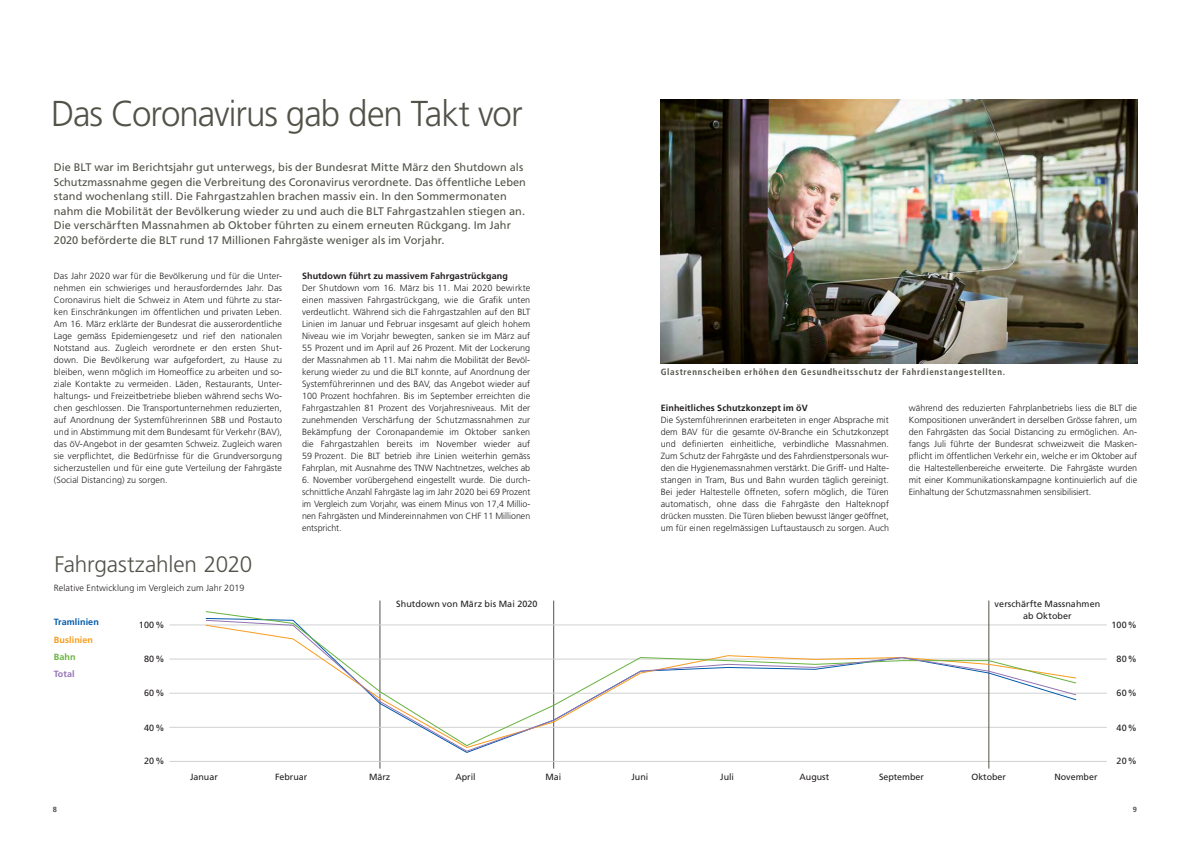
<style>
.page{position:relative;width:1191px;height:842px;background:#fff}
.page>*{position:absolute;margin:0;border:0;box-sizing:border-box;transform-origin:0 0}
._01_Titel_36_40{font:300 36px "Frutiger LT Std";letter-spacing:-.03em;color:#535249}
.t1{font:300 22.5px "Frutiger LT Std";letter-spacing:-.005em;color:#535249}
._02_Einleitung_11_15{font:11px/14.5px "Frutiger LT Std";letter-spacing:.005em;color:#535249}
._03_FT_9_12{font:300 9px/12px "Frutiger LT Std";color:#231f20;text-align:justify}
._03_FT_9_12-2{font:9px/12px "Frutiger LT Std";letter-spacing:.01em;color:#231f20;text-align:center}
.Bildlegende{font:700 condensed 9px "Frutiger LT Std";letter-spacing:.075em;color:#535249}
._03_FT___UT{font:700 9px "Frutiger LT Std";letter-spacing:.01em;color:#231f20}
.t2{font:700 9px "Frutiger LT Std";letter-spacing:.01em;color:#015aaa}
.t3{font:700 9px "Frutiger LT Std";letter-spacing:.01em;color:#f89c1c}
.t4{font:700 9px "Frutiger LT Std";letter-spacing:.01em;color:#9374b3}
.t5{font:700 9px "Frutiger LT Std";color:#68b23f}
.t6{font:700 7.5px "Frutiger LT Std";color:#535249}
</style>
<div class="page">
<hr style="left:380px;top:600px;width:1px;height:169px;background:#535249">
<hr style="left:553px;top:600px;width:1px;height:169px;background:#535249">
<hr style="left:169px;top:625px;width:937px;height:1px;background:#cfd2d0">
<hr style="left:169px;top:659px;width:937px;height:1px;background:#cfd2d0">
<hr style="left:169px;top:693px;width:937px;height:1px;background:#cfd2d0">
<hr style="left:169px;top:727px;width:937px;height:1px;background:#cfd2d0">
<hr style="left:169px;top:761px;width:937px;height:1px;background:#cfd2d0">
<hr style="left:988px;top:600px;width:1px;height:169px;background:#535249">
<img style="left:660px;top:99px;width:477px;height:264px">
<svg style="left:205px;top:619px;width:872px;height:133px"></svg>
<p class="_01_Titel_36_40" style="left:51px;top:93px;width:473px">Das Coronavirus gab den Takt vor</p>
<p class="_02_Einleitung_11_15" style="left:54px;top:160px;width:473px">Die BLT war im Berichtsjahr gut unterwegs, bis der Bundesrat Mitte März den Shutdown als Schutzmassnahme gegen die Verbreitung des Coronavirus verordnete. Das öffentliche Leben stand wochenlang still. Die Fahrgastzahlen brachen massiv ein. In den Sommermonaten nahm die Mobilität der Bevölkerung wieder zu und auch die BLT Fahrgastzahlen stiegen an.<br>Die verschärften Massnahmen ab Oktober führten zu einem erneuten Rückgang. Im Jahr 2020 beförderte die BLT rund 17 Millionen Fahrgäste weniger als im Vorjahr.</p>
<p class="_03_FT_9_12" style="left:54px;top:270px;width:230px">Das Jahr 2020 war für die Bevölkerung und für die Unter&shy;nehmen ein schwieriges und herausforderndes Jahr. Das Coronavirus hielt die Schweiz in Atem und führte zu star&shy;ken Einschränkungen im öffentlichen und privaten Leben.<br>Am 16. März erklärte der Bundesrat die ausserordentliche Lage gemäss Epidemiengesetz und rief den nationalen Notstand aus. Zugleich verordnete er den ersten Shut&shy;down. Die Bevölkerung war aufgefordert, zu Hause zu bleiben, wenn möglich im Homeoffice zu arbeiten und so&shy;ziale Kontakte zu vermeiden. Läden, Restaurants, Unter&shy;haltungs- und Freizeitbetriebe blieben während sechs Wo&shy;chen geschlossen. Die Transportunternehmen reduzierten, auf Anordnung der Systemführerinnen SBB und Postauto und in Abstimmung mit dem Bundesamt für Verkehr (BAV), das öV-Angebot in der gesamten Schweiz. Zugleich waren sie verpflichtet, die Bedürfnisse für die Grundversorgung sicherzustellen und für eine gute Verteilung der Fahrgäste (Social Distancing) zu sorgen.</p>
<p class="_03_FT___UT" style="left:302px;top:271px;width:207px">Shutdown führt zu massivem Fahrgastrückgang</p>
<p class="_03_FT_9_12" style="left:302px;top:282px;width:230px">Der Shutdown vom 16. März bis 11. Mai 2020 bewirkte einen massiven Fahrgastrückgang, wie die Grafik unten verdeutlicht. Während sich die Fahrgastzahlen auf den BLT Linien im Januar und Februar insgesamt auf gleich hohem Niveau wie im Vorjahr bewegten, sanken sie im März auf 55 Prozent und im April auf 26 Prozent. Mit der Lockerung der Massnahmen ab 11. Mai nahm die Mobilität der Bevöl&shy;kerung wieder zu und die BLT konnte, auf Anordnung der Systemführerinnen und des BAV, das Angebot wieder auf 100 Prozent hochfahren. Bis im September erreichten die Fahrgastzahlen 81 Prozent des Vorjahresniveaus. Mit der zunehmenden Verschärfung der Schutzmassnahmen zur Bekämpfung der Coronapandemie im Oktober sanken die Fahrgastzahlen bereits im November wieder auf 59 Prozent. Die BLT betrieb ihre Linien weiterhin gemäss Fahrplan, mit Ausnahme des TNW Nachtnetzes, welches ab</p>
<p class="_03_FT_9_12" style="left:302px;top:474px;width:230px">6. November vorübergehend eingestellt wurde. Die durch&shy;schnittliche Anzahl Fahrgäste lag im Jahr 2020 bei 69 Prozent im Vergleich zum Vorjahr, was einem Minus von 17,4 Millio&shy;nen Fahrgästen und Mindereinnahmen von CHF 11 Millionen entspricht.</p>
<p class="t1" style="left:55px;top:552px;width:199px">Fahrgastzahlen 2020</p>
<p class="_03_FT_9_12" style="left:54px;top:582px;width:192px">Relative Entwicklung im Vergleich zum Jahr 2019</p>
<p class="t2" style="left:54px;top:617px;width:47px">Tramlinien</p>
<p class="t3" style="left:54px;top:634px;width:41px">Buslinien</p>
<p class="t5" style="left:54px;top:652px;width:23px">Bahn</p>
<p class="t4" style="left:54px;top:669px;width:22px">Total</p>
<p class="_03_FT_9_12-2" style="left:139px;top:618px;width:27px">100%</p>
<p class="_03_FT_9_12-2" style="left:144px;top:653px;width:22px">80%</p>
<p class="_03_FT_9_12-2" style="left:144px;top:687px;width:22px">60%</p>
<p class="_03_FT_9_12-2" style="left:144px;top:721px;width:22px">40%</p>
<p class="_03_FT_9_12-2" style="left:144px;top:755px;width:22px">20%</p>
<p class="_03_FT_9_12-2" style="left:396px;top:598px;width:143px">Shutdown von März bis Mai 2020</p>
<p class="Bildlegende" style="left:660px;top:367px;width:346px">Glastrennscheiben erhöhen den Gesundheitsschutz der Fahrdienstangestellten.</p>
<p class="_03_FT___UT" style="left:660px;top:403px;width:149px">Einheitliches Schutzkonzept im öV</p>
<p class="_03_FT_9_12" style="left:660px;top:414px;width:230px">Die Systemführerinnen erarbeiteten in enger Absprache mit dem BAV für die gesamte öV-Branche ein Schutzkonzept und definierten einheitliche, verbindliche Massnahmen.<br>Zum Schutz der Fahrgäste und des Fahrdienstpersonals wur&shy;den die Hygienemassnahmen verstärkt. Die Griff- und Halte&shy;stangen in Tram, Bus und Bahn wurden täglich gereinigt.<br>Bei jeder Haltestelle öffneten, sofern möglich, die Türen automatisch, ohne dass die Fahrgäste den Halteknopf drücken mussten. Die Türen blieben bewusst länger geöffnet, um für einen regelmässigen Luftaustausch zu sorgen. Auch</p>
<p class="_03_FT_9_12" style="left:909px;top:402px;width:230px">während des reduzierten Fahrplanbetriebs liess die BLT die Kompositionen unverändert in derselben Grösse fahren, um den Fahrgästen das Social Distancing zu ermöglichen. An&shy;fangs Juli führte der Bundesrat schweizweit die Masken&shy;pflicht im öffentlichen Verkehr ein, welche er im Oktober auf die Haltestellenbereiche erweiterte. Die Fahrgäste wurden mit einer Kommunikationskampagne kontinuierlich auf die Einhaltung der Schutzmassnahmen sensibilisiert.</p>
<p class="_03_FT_9_12-2" style="left:994px;top:598px;width:107px">verschärfte Massnahmen ab Oktober</p>
<p class="_03_FT_9_12-2" style="left:1111px;top:618px;width:27px">100%</p>
<p class="_03_FT_9_12-2" style="left:1116px;top:653px;width:22px">80%</p>
<p class="_03_FT_9_12-2" style="left:1116px;top:687px;width:22px">60%</p>
<p class="_03_FT_9_12-2" style="left:1116px;top:721px;width:22px">40%</p>
<p class="_03_FT_9_12-2" style="left:1116px;top:755px;width:22px">20%</p>
<p class="_03_FT_9_12-2" style="left:190px;top:771px;width:29px">Januar</p>
<p class="_03_FT_9_12-2" style="left:275px;top:771px;width:34px">Februar</p>
<p class="_03_FT_9_12-2" style="left:369px;top:771px;width:23px">März</p>
<p class="_03_FT_9_12-2" style="left:455px;top:771px;width:22px">April</p>
<p class="_03_FT_9_12-2" style="left:545px;top:771px;width:17px">Mai</p>
<p class="_03_FT_9_12-2" style="left:631px;top:771px;width:18px">Juni</p>
<p class="_03_FT_9_12-2" style="left:720px;top:771px;width:15px">Juli</p>
<p class="_03_FT_9_12-2" style="left:799px;top:771px;width:31px">August</p>
<p class="_03_FT_9_12-2" style="left:879px;top:771px;width:47px">September</p>
<p class="_03_FT_9_12-2" style="left:971px;top:771px;width:36px">Oktober</p>
<p class="_03_FT_9_12-2" style="left:1054px;top:771px;width:45px">November</p>
<p class="t6" style="left:53px;top:805px;width:6px">8</p>
<p class="t6" style="left:1133px;top:805px;width:6px">9</p>
</div>
